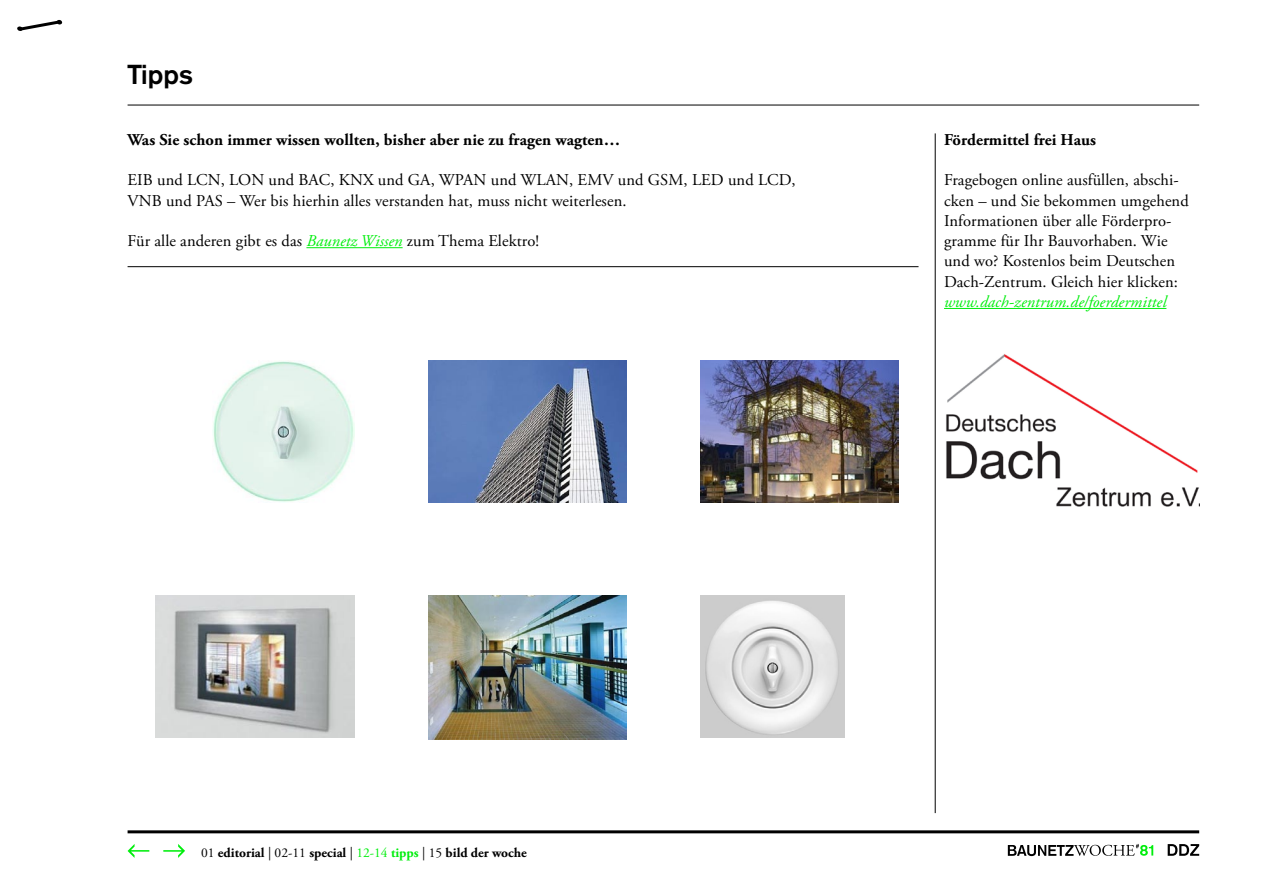
<style>
.page{position:relative;width:1263px;height:893px;background:#fff}
.page>*{position:absolute;margin:0;border:0;box-sizing:border-box;transform-origin:0 0}
.t1{font:700 27px "Akzidenz Grotesk";letter-spacing:.005em;color:#000}
.t2{font:16.5px/20.2px "Adobe Garamond Pro";letter-spacing:.005em;color:#000}
.t3{font:700 16.5px "Adobe Garamond Pro";letter-spacing:.005em;color:#000}
.t4{font:italic 16.5px "Adobe Garamond Pro";letter-spacing:.005em;color:#00ee0d}
.t5{font:700 13.5px "Adobe Garamond Pro";color:#000}
.s1{font-style:italic;color:#00ee0d}
.s2{font-weight:400}
.s3{font-weight:400;color:#00ee0d}
.s4{color:#00ee0d}
</style>
<div class="page">
<svg style="left:17px;top:20px;width:46px;height:11px"></svg>
<hr style="left:128px;top:830px;width:1071px;height:3px;background:#000">
<svg style="left:128px;top:844px;width:21px;height:14px"></svg>
<svg style="left:163px;top:844px;width:22px;height:14px"></svg>
<svg style="left:1168px;top:844px;width:31px;height:12px"></svg>
<svg style="left:1008px;top:844px;width:145px;height:12px"></svg>
<hr style="left:128px;top:105px;width:1071px;height:1px;background:#000">
<hr style="left:935px;top:133px;width:1px;height:680px;background:#000">
<hr style="left:944px;top:308px;width:222px;height:1px;background:#00ee0d">
<img style="left:946px;top:354px;width:253px;height:153px">
<hr style="left:306px;top:247px;width:97px;height:1px;background:#00ee0d">
<hr style="left:128px;top:266px;width:790px;height:1px;background:#000">
<img style="left:700px;top:361px;width:199px;height:141px">
<img style="left:213px;top:361px;width:141px;height:141px">
<img style="left:428px;top:361px;width:198px;height:141px">
<img style="left:700px;top:596px;width:144px;height:141px">
<img style="left:156px;top:596px;width:198px;height:142px">
<img style="left:428px;top:596px;width:198px;height:144px">
<h1 class="t1" style="left:128px;top:59px;width:67px">Tipps</h1>
<p class="t3" style="left:128px;top:130px;width:494px">Was Sie schon immer wissen wollten, bisher aber nie zu fragen wagten…</p>
<p class="t2" style="left:128px;top:171px;width:670px">EIB und LCN, LON und BAC, KNX und GA, WPAN und WLAN, EMV und GSM, LED und LCD,<br>VNB und PAS – Wer bis hierhin alles verstanden hat, muss nicht weiterlesen.</p>
<p class="t2" style="left:128px;top:231px;width:413px">Für alle anderen gibt es das <span class="s1">Baunetz Wissen</span> zum Thema Elektro!</p>
<p class="t3" style="left:944px;top:130px;width:154px">Fördermittel frei Haus</p>
<p class="t2" style="left:944px;top:171px;width:246px">Fragebogen online ausfüllen, abschi&shy;cken – und Sie bekommen umgehend Informationen über alle Förderpro&shy;gramme für Ihr Bauvorhaben. Wie und wo? Kostenlos beim Deutschen Dach-Zentrum. Gleich hier klicken:</p>
<p class="t4" style="left:944px;top:292px;width:224px">www.dach-zentrum.de/foerdermittel</p>
<p class="t5" style="left:201px;top:845px;width:327px"><span class="s2">01</span> editorial <span class="s2">| 02-11</span> special <span class="s2">|</span> <span class="s3">12-14</span> <span class="s4">tipps</span> <span class="s2">| 15</span> bild der woche</p>
</div>
